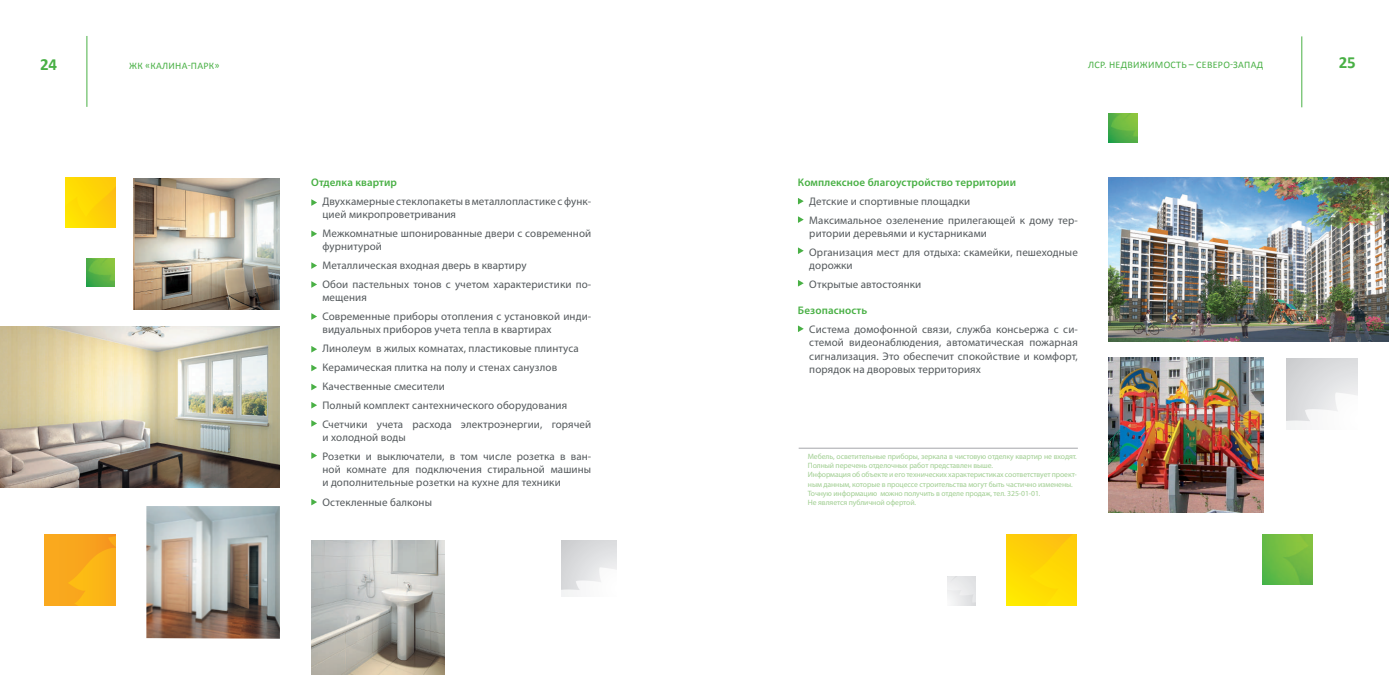
<style>
.page{position:relative;width:1389px;height:695px;background:#fff}
.page>*{position:absolute;margin:0;border:0;box-sizing:border-box;transform-origin:0 0}
.t1{font:700 17px "Calibri";color:#49b045}
.t2{font:11px/18.9px "Myriad Pro";letter-spacing:.01em;color:#54595c}
.t3{font:600 11px "Myriad Pro";letter-spacing:.01em;color:#49b045}
.t4{font:10px "Calibri";letter-spacing:.03em;color:#49b045}
.t5{font:7.7px/9.2px "Myriad Pro";letter-spacing:-.01em;color:#a0ce91}
</style>
<div class="page">
<img style="left:1109px;top:178px;width:280px;height:163px">
<img style="left:133px;top:179px;width:147px;height:130px">
<img style="left:1109px;top:357px;width:154px;height:155px">
<img style="left:146px;top:506px;width:134px;height:132px">
<img style="left:311px;top:540px;width:134px;height:134px">
<svg style="left:311px;top:199px;width:6px;height:7px"></svg>
<svg style="left:311px;top:262px;width:6px;height:7px"></svg>
<svg style="left:311px;top:364px;width:6px;height:7px"></svg>
<svg style="left:311px;top:230px;width:6px;height:7px"></svg>
<svg style="left:311px;top:281px;width:6px;height:7px"></svg>
<svg style="left:311px;top:313px;width:6px;height:7px"></svg>
<svg style="left:311px;top:346px;width:6px;height:6px"></svg>
<svg style="left:311px;top:402px;width:6px;height:6px"></svg>
<svg style="left:311px;top:383px;width:6px;height:7px"></svg>
<svg style="left:311px;top:420px;width:6px;height:7px"></svg>
<svg style="left:311px;top:452px;width:6px;height:7px"></svg>
<svg style="left:311px;top:499px;width:6px;height:6px"></svg>
<svg style="left:798px;top:198px;width:6px;height:6px"></svg>
<svg style="left:798px;top:216px;width:6px;height:7px"></svg>
<svg style="left:798px;top:247px;width:6px;height:7px"></svg>
<svg style="left:798px;top:280px;width:6px;height:6px"></svg>
<svg style="left:798px;top:325px;width:6px;height:7px"></svg>
<hr style="left:799px;top:448px;width:279px;height:1px;background:#a5a6aa">
<hr style="left:86px;top:36px;width:1px;height:71px;background:#49b045">
<hr style="left:1301px;top:36px;width:1px;height:71px;background:#49b045">
<img style="left:0;top:326px;width:280px;height:161px">
<img style="left:45px;top:534px;width:71px;height:71px">
<img style="left:1006px;top:534px;width:71px;height:71px">
<img style="left:65px;top:177px;width:51px;height:50px">
<img style="left:1262px;top:534px;width:50px;height:50px">
<img style="left:86px;top:258px;width:29px;height:28px">
<img style="left:1109px;top:114px;width:28px;height:28px">
<h1 class="t1" style="left:40px;top:53px;width:19px">24</h1>
<h1 class="t1" style="left:1339px;top:52px;width:19px">25</h1>
<p class="t4" style="left:129px;top:60px;width:92px">ЖК «КАЛИНА-ПАРК»</p>
<p class="t4" style="left:1088px;top:58px;width:177px">ЛСР. НЕДВИЖИМОСТЬ – СЕВЕРО-ЗАПАД</p>
<p class="t3" style="left:311px;top:175px;width:87px">Отделка квартир</p>
<p class="t2" style="left:322px;top:194px;width:270px;line-height:13.2px">Двухкамерные стеклопакеты в металлопластике с функ&shy;цией микропроветривания</p>
<p class="t2" style="left:322px;top:226px;width:270px;line-height:13.2px">Межкомнатные шпонированные двери с современной фурнитурой</p>
<p class="t2" style="left:322px;top:256px;width:270px">Металлическая входная дверь в квартиру<br>Обои пастельных тонов с учетом характеристики по-</p>
<p class="t2" style="left:322px;top:288px;width:270px">мещения<br>Современные приборы отопления с установкой инди-</p>
<p class="t2" style="left:322px;top:320px;width:270px">видуальных приборов учета тепла в квартирах Линолеум в жилых комнатах, пластиковые плинтуса Керамическая плитка на полу и стенах санузлов Качественные смесители<br>Полный комплект сантехнического оборудования Счетчики учета расхода электроэнергии, горячей</p>
<p class="t2" style="left:322px;top:427px;width:270px">и холодной воды<br>Розетки и выключатели, в том числе розетка в ван-</p>
<p class="t2" style="left:322px;top:462px;width:270px;line-height:13.2px">ной комнате для подключения стиральной машины и дополнительные розетки на кухне для техники</p>
<p class="t2" style="left:322px;top:492px;width:111px">Остекленные балконы</p>
<p class="t3" style="left:798px;top:175px;width:220px">Комплексное благоустройство территории</p>
<p class="t2" style="left:809px;top:191px;width:270px">Детские и спортивные площадки<br>Максимальное озеленение прилегающей к дому тер-</p>
<p class="t2" style="left:809px;top:223px;width:270px">ритории деревьями и кустарниками<br>Организация мест для отдыха: скамейки, пешеходные</p>
<p class="t2" style="left:809px;top:256px;width:113px">дорожки<br>Открытые автостоянки</p>
<p class="t3" style="left:798px;top:303px;width:71px">Безопасность</p>
<p class="t2" style="left:809px;top:323px;width:270px;line-height:13.2px;text-align:justify">Система домофонной связи, служба консьержа с си&shy;стемой видеонаблюдения, автоматическая пожарная сигнализация. Это обеспечит спокойствие и комфорт, порядок на дворовых территориях</p>
<p class="t5" style="left:808px;top:451px;width:271px">Мебель, осветительные приборы, зеркала в чистовую отделку квартир не входят.<br>Полный перечень отделочных работ представлен выше.<br>Информация об объекте и его технических характеристиках соответствует проект&shy;ным данным, которые в процессе строительства могут быть частично изменены.<br>Точную информацию можно получить в отделе продаж, тел. 325-01-01.<br>Не является публичной офертой.</p>
</div>
